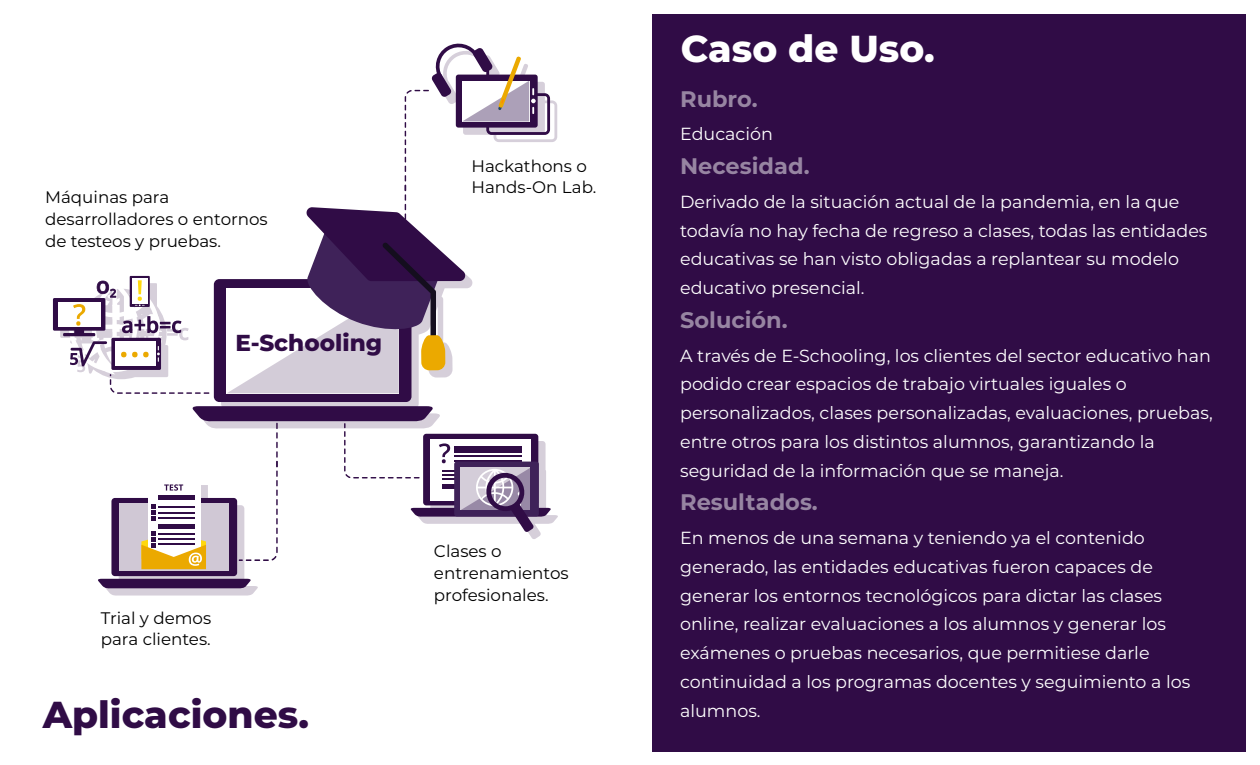
<style>
.page{position:relative;width:1260px;height:765px;background:#fff}
.page>*{position:absolute;margin:0;border:0;box-sizing:border-box;transform-origin:0 0}
.t1{font:800 37.5px "Montserrat";color:#300c46}
.t2{font:800 37.5px "Montserrat";color:#fff}
.t3{font:800 23.12px "Montserrat";color:#300c46}
.t4{font:700 22.5px "Montserrat";color:rgb(255 255 255/.5)}
.t5{font:17.5px/28.8px "Montserrat";color:#fff}
.t6{font:16.75px/21.6px "Montserrat";color:#000}
</style>
<div class="page">
<svg style="left:221px;top:393px;width:198px;height:13px"></svg>
<div style="left:130px;top:276px;width:20px;height:31px;background:#300c46"></div>
<div style="left:132px;top:278px;width:15px;height:26px;background:#fff"></div>
<div style="left:214px;top:279px;width:197px;height:123px;background:#300c46;border-radius:5px"></div>
<svg style="left:98px;top:406px;width:460px;height:190px"></svg>
<svg style="left:53px;top:280px;width:156px;height:114px"></svg>
<div style="left:653px;top:14px;width:593px;height:738px;background:#300c46"></div>
<svg style="left:227px;top:43px;width:330px;height:350px"></svg>
<p class="t6" style="left:45px;top:186px;width:224px">Máquinas para desarrolladores o entornos de testeos y pruebas.</p>
<h2 class="t3" style="left:236px;top:326px;width:148px">E-Schooling</h2>
<p class="t6" style="left:471px;top:154px;width:126px">Hackathons o<br>Hands-On Lab.</p>
<p class="t6" style="left:101px;top:606px;width:112px">Trial y demos para clientes.</p>
<h1 class="t1" style="left:43px;top:687px;width:268px">Aplicaciones.</h1>
<p class="t6" style="left:434px;top:540px;width:136px">Clases o entrenamientos profesionales.</p>
<h1 class="t2" style="left:681px;top:21px;width:256px">Caso de Uso.</h1>
<p class="t4" style="left:680px;top:82px;width:79px">Rubro.</p>
<p class="t5" style="left:680px;top:119px;width:94px">Educación</p>
<p class="t4" style="left:680px;top:150px;width:131px">Necesidad.</p>
<p class="t5" style="left:680px;top:187px;width:529px">Derivado de la situación actual de la pandemia, en la que todavía no hay fecha de regreso a clases, todas las entidades educativas se han visto obligadas a replantear su modelo educativo presencial.</p>
<p class="t4" style="left:680px;top:304px;width:109px">Solución.</p>
<p class="t5" style="left:680px;top:340px;width:534px">A través de E-Schooling, los clientes del sector educativo han podido crear espacios de trabajo virtuales iguales o personalizados, clases personalizadas, evaluaciones, pruebas, entre otros para los distintos alumnos, garantizando la seguridad de la información que se maneja.</p>
<p class="t4" style="left:680px;top:486px;width:139px">Resultados.</p>
<p class="t5" style="left:680px;top:523px;width:512px">En menos de una semana y teniendo ya el contenido generado, las entidades educativas fueron capaces de generar los entornos tecnológicos para dictar las clases online, realizar evaluaciones a los alumnos y generar los exámenes o pruebas necesarios, que permitiese darle continuidad a los programas docentes y seguimiento a los alumnos.</p>
</div>
